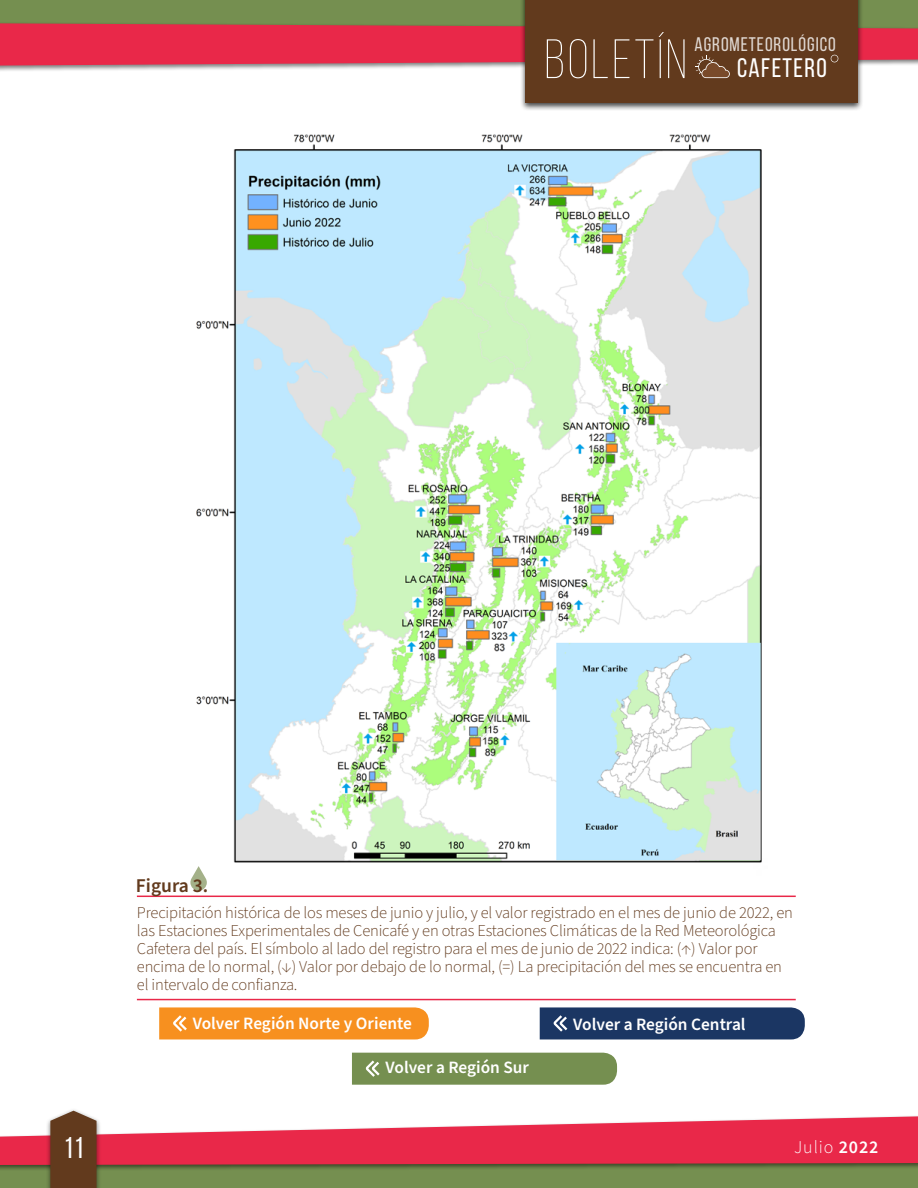
<style>
.page{position:relative;width:918px;height:1188px;background:#fff}
.page>*{position:absolute;margin:0;border:0;box-sizing:border-box;transform-origin:0 0}
.t1{font:300 55.35px "Bebas Neue";letter-spacing:.05em;color:#fff}
.t2{font:30px "Bebas Neue";color:#fff}
.t3{font:26.85px "Bebas Neue";letter-spacing:.05em;color:#fff}
.t4{font:19.65px "Bebas Neue";letter-spacing:.05em;color:#fff}
.t5{font:600 19.5px "Source Sans Pro";color:#623a1d}
.t6{font:300 18px "Source Sans Pro";letter-spacing:.05em;color:#fff}
.t7{font:600 17.25px "Source Sans Pro";color:#fff}
.t8{font:300 16.5px/18px "Source Sans Pro";letter-spacing:-.01em;color:#623a1d}
.s1{font-weight:600}
</style>
<div class="page">
<div style="left:0;top:1143px;width:918px;height:45px;background:#758f50"></div>
<div style="left:0;top:0;width:918px;height:55px;background:#758f50"></div>
<div style="left:0;top:1114px;width:918px;height:57px;background:#000;opacity:.5"></div>
<svg style="left:0;top:1116px;width:918px;height:49px;fill:#e92849"></svg>
<div style="left:520px;top:0;width:343px;height:111px;background:#000;opacity:.75"></div>
<div style="left:526px;top:0;width:332px;height:103px;background:#623a1d"></div>
<svg style="left:0;top:23px;width:918px;height:55px"></svg>
<div style="left:46px;top:1107px;width:55px;height:81px;background:#000;opacity:.5"></div>
<svg style="left:50px;top:1111px;width:47px;height:77px;background:#6b462b"></svg>
<img style="left:196px;top:134px;width:566px;height:729px">
<svg style="left:190px;top:866px;width:17px;height:25px"></svg>
<hr style="left:137px;top:896px;width:659px;height:1px;background:#e92849">
<hr style="left:137px;top:999px;width:659px;height:1px;background:#e92849">
<div style="left:159px;top:1007px;width:270px;height:32px;background:#f7901f"></div>
<div style="left:540px;top:1007px;width:265px;height:32px;background:#1b3663"></div>
<div style="left:352px;top:1053px;width:265px;height:32px;background:#758f50"></div>
<p class="t5" style="left:136px;top:873px;width:74px">Figura 3.</p>
<h1 class="t1" style="left:545px;top:30px;width:144px">BOLETÍN</h1>
<p class="t4" style="left:695px;top:34px;width:143px">AGROMETEOROLÓGICO</p>
<h3 class="t3" style="left:737px;top:53px;width:91px">CAFETERO</h3>
<p class="t8" style="left:137px;top:904px;width:658px">Precipitación histórica de los meses de junio y julio, y el valor registrado en el mes de junio de 2022, en las Estaciones Experimentales de Cenicafé y en otras Estaciones Climáticas de la Red Meteorológica Cafetera del país. El símbolo al lado del registro para el mes de junio de 2022 indica: (↑) Valor por encima de lo normal, (↓) Valor por debajo de lo normal, (=) La precipitación del mes se encuentra en el intervalo de confianza.</p>
<p class="t7" style="left:193px;top:1012px;width:221px">Volver Región Norte y Oriente</p>
<p class="t7" style="left:573px;top:1013px;width:174px">Volver a Región Central</p>
<p class="t7" style="left:386px;top:1056px;width:145px">Volver a Región Sur</p>
<h2 class="t2" style="left:64px;top:1132px;width:22px">11</h2>
<p class="t6" style="left:794px;top:1135px;width:86px">Julio <span class="s1">2022</span></p>
</div>
